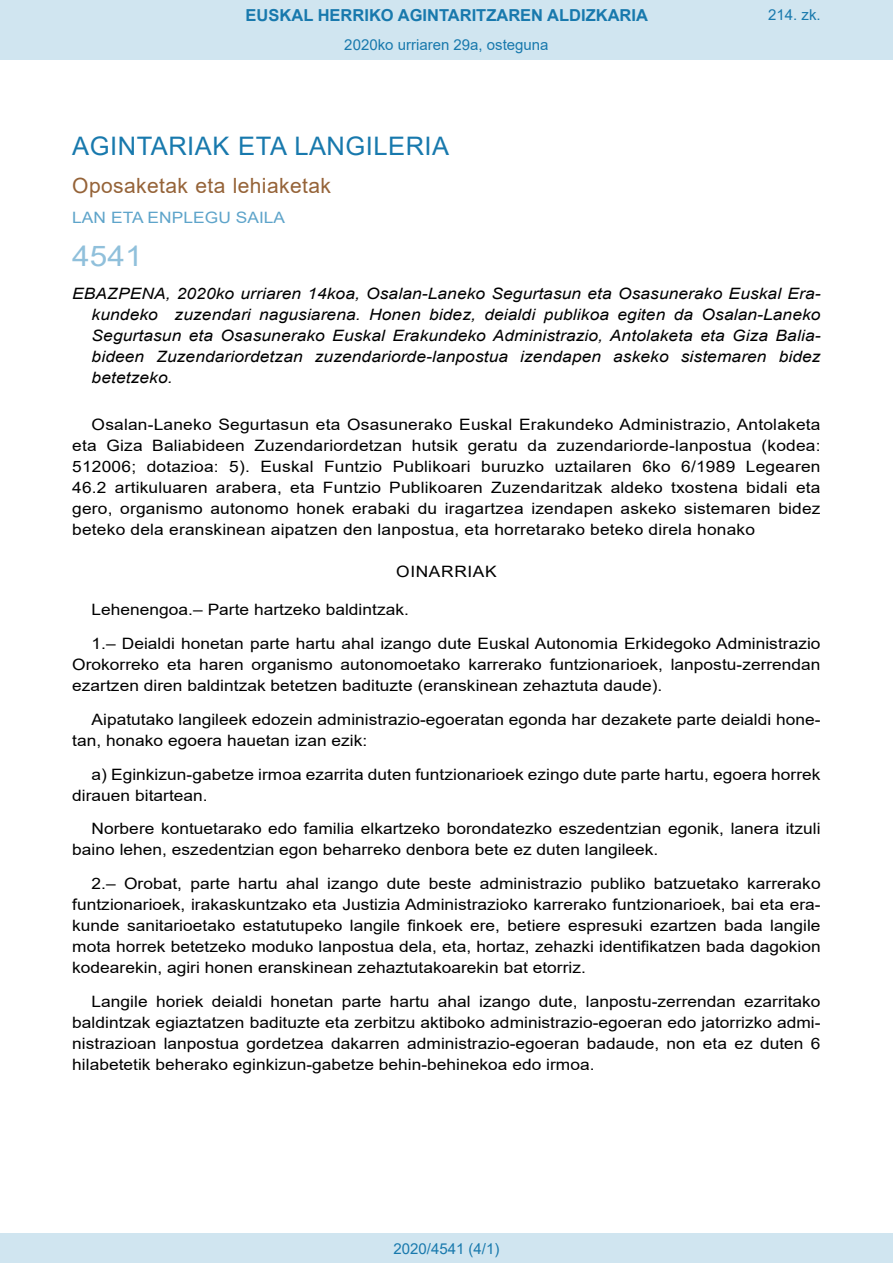
<style>
.page{position:relative;width:893px;height:1263px;background:#fff}
.page>*{position:absolute;margin:0;border:0;box-sizing:border-box;transform-origin:0 0}
.BOPVOrden{font:28.5px "Arial";color:#90c0db;scale:1.11 1}
.BOPVSeccion{font:25.5px "Arial";letter-spacing:.02em;color:#1879ad}
.BOPVSubseccion{font:21px "Arial";letter-spacing:.02em;color:#956338}
.t1{font:700 16.5px "Arial";color:#1879ad}
.BOPVDetalle{font:15.6px/21px "Arial";color:#000;text-align:justify;scale:1.11 1}
.BOPVTitulo{font:italic 15.6px/21px "Arial";letter-spacing:.005em;color:#000;text-align:justify;scale:1.11 1}
.BOPVOrganismo{font:15.6px "Arial";letter-spacing:.005em;color:#5ea4ca;scale:1.11 1}
.BOPVClave{font:15.6px "Arial";letter-spacing:.035em;color:#000;scale:1.11 1}
.Paginacion_Centro{font:15px "Arial";color:#1879ad}
</style>
<div class="page">
<div style="left:0;top:0;width:893px;height:60px;background:#d0e5f0"></div>
<div style="left:0;top:1233px;width:893px;height:30px;background:#d0e5f0"></div>
<p class="t1" style="left:246px;top:3px;width:404px">EUSKAL HERRIKO AGINTARITZAREN ALDIZKARIA</p>
<p class="Paginacion_Centro" style="left:344px;top:35px;width:206px">2020ko urriaren 29a, osteguna</p>
<p class="Paginacion_Centro" style="left:768px;top:5px;width:54px">214. zk.</p>
<p class="BOPVSeccion" style="left:72px;top:128px;width:378px">AGINTARIAK ETA LANGILERIA</p>
<p class="BOPVSubseccion" style="left:72px;top:171px;width:260px">Oposaketak eta lehiaketak</p>
<p class="BOPVOrganismo" style="left:72px;top:207px;width:193px">LAN ETA ENPLEGU SAILA</p>
<p class="BOPVOrden" style="left:72px;top:236px;width:65px">4541</p>
<p class="BOPVTitulo" style="left:92px;top:284px;width:658px;text-indent:-19px">EBAZPENA, 2020ko urriaren 14koa, Osalan-Laneko Segurtasun eta Osasunerako Euskal Era&shy;kundeko zuzendari nagusiarena. Honen bidez, deialdi publikoa egiten da Osalan-Laneko Segurtasun eta Osasunerako Euskal Erakundeko Administrazio, Antolaketa eta Giza Balia&shy;bideen Zuzendariordetzan zuzendariorde-lanpostua izendapen askeko sistemaren bidez betetzeko.</p>
<p class="BOPVDetalle" style="left:72px;top:414px;width:676px;text-indent:19px">Osalan-Laneko Segurtasun eta Osasunerako Euskal Erakundeko Administrazio, Antolaketa eta Giza Baliabideen Zuzendariordetzan hutsik geratu da zuzendariorde-lanpostua (kodea:<br>512006; dotazioa: 5). Euskal Funtzio Publikoari buruzko uztailaren 6ko 6/1989 Legearen 46.2 artikuluaren arabera, eta Funtzio Publikoaren Zuzendaritzak aldeko txostena bidali eta gero, organismo autonomo honek erabaki du iragartzea izendapen askeko sistemaren bidez beteko dela eranskinean aipatzen den lanpostua, eta horretarako beteko direla honako</p>
<p class="BOPVClave" style="left:396px;top:561px;width:92px">OINARRIAK</p>
<p class="BOPVDetalle" style="left:92px;top:599px;width:287px">Lehenengoa.– Parte hartzeko baldintzak.</p>
<p class="BOPVDetalle" style="left:72px;top:633px;width:676px;text-indent:19px">1.– Deialdi honetan parte hartu ahal izango dute Euskal Autonomia Erkidegoko Administrazio Orokorreko eta haren organismo autonomoetako karrerako funtzionarioek, lanpostu-zerrendan ezartzen diren baldintzak betetzen badituzte (eranskinean zehaztuta daude).</p>
<p class="BOPVDetalle" style="left:72px;top:709px;width:676px;text-indent:19px">Aipatutako langileek edozein administrazio-egoeratan egonda har dezakete parte deialdi hone&shy;tan, honako egoera hauetan izan ezik:</p>
<p class="BOPVDetalle" style="left:72px;top:763px;width:676px;text-indent:19px">a) Eginkizun-gabetze irmoa ezarrita duten funtzionarioek ezingo dute parte hartu, egoera horrek dirauen bitartean.</p>
<p class="BOPVDetalle" style="left:72px;top:818px;width:676px;text-indent:19px">Norbere kontuetarako edo familia elkartzeko borondatezko eszedentzian egonik, lanera itzuli baino lehen, eszedentzian egon beharreko denbora bete ez duten langileek.</p>
<p class="BOPVDetalle" style="left:72px;top:873px;width:676px;text-indent:19px">2.– Orobat, parte hartu ahal izango dute beste administrazio publiko batzuetako karrerako funtzionarioek, irakaskuntzako eta Justizia Administrazioko karrerako funtzionarioek, bai eta era&shy;kunde sanitarioetako estatutupeko langile finkoek ere, betiere espresuki ezartzen bada langile mota horrek betetzeko moduko lanpostua dela, eta, hortaz, zehazki identifikatzen bada dagokion kodearekin, agiri honen eranskinean zehaztutakoarekin bat etorriz.</p>
<p class="BOPVDetalle" style="left:72px;top:991px;width:676px;text-indent:19px">Langile horiek deialdi honetan parte hartu ahal izango dute, lanpostu-zerrendan ezarritako baldintzak egiaztatzen badituzte eta zerbitzu aktiboko administrazio-egoeran edo jatorrizko admi&shy;nistrazioan lanpostua gordetzea dakarren administrazio-egoeran badaude, non eta ez duten 6 hilabetetik beherako eginkizun-gabetze behin-behinekoa edo irmoa.</p>
<p class="Paginacion_Centro" style="left:393px;top:1238px;width:107px">2020/4541 (4/1)</p>
</div>
